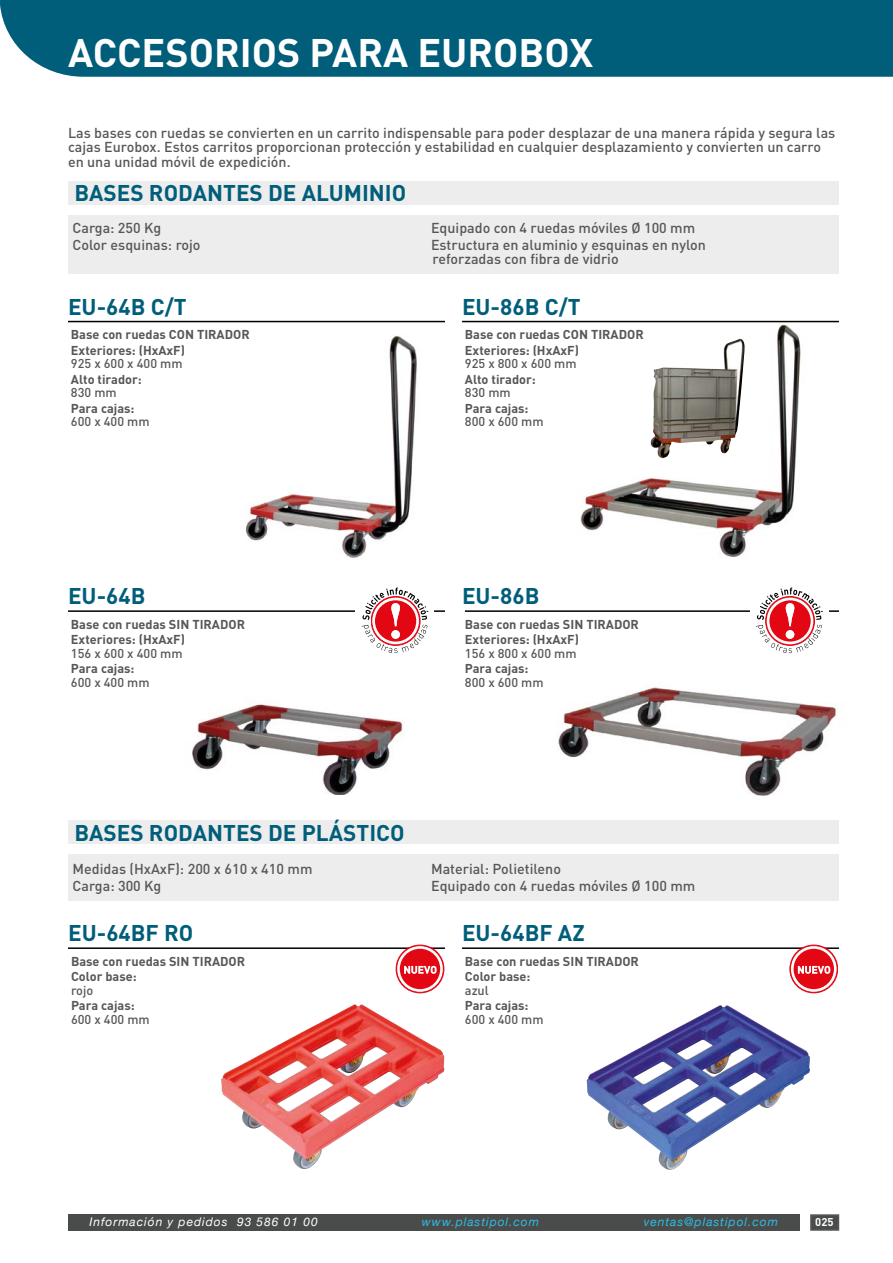
<style>
.page{position:relative;width:893px;height:1263px;background:#fff}
.page>*{position:absolute;margin:0;border:0;box-sizing:border-box;transform-origin:0 0}
.t1{font:700 39.3px "DIN";color:#fff}
.t2{font:700 22.5px "DIN";color:#005e7b}
.t3{font:500 14.25px/14.2px "DIN";color:#575756}
.t4{font:700 12.75px/15.6px "DIN";color:#575756}
.t5{font:500 12.75px "DIN";color:#575756}
.t6{font:italic 12px "Helvetica Neue";letter-spacing:.08em;color:#2ebce2}
.t7{font:italic 12px "Helvetica Neue";letter-spacing:.08em;color:#fff}
.t8{font:700 11.25px "DIN";color:#fff}
</style>
<div class="page">
<div style="left:1px;top:0;width:892px;height:77px;background:#005e7b"></div>
<img style="left:575px;top:320px;width:236px;height:237px">
<img style="left:245px;top:336px;width:172px;height:222px">
<div style="left:68px;top:855px;width:771px;height:46px;background:#ededed"></div>
<hr style="left:68px;top:321px;width:377px;height:1px;background:#000">
<hr style="left:462px;top:321px;width:377px;height:1px;background:#000">
<hr style="left:68px;top:610px;width:377px;height:2px;background:#000">
<hr style="left:465px;top:610px;width:374px;height:2px;background:#000">
<div style="left:68px;top:181px;width:771px;height:24px;background:#ededed"></div>
<img style="left:558px;top:687px;width:279px;height:109px">
<img style="left:192px;top:704px;width:211px;height:91px">
<img style="left:649px;top:339px;width:98px;height:119px">
<div style="left:68px;top:215px;width:771px;height:59px;background:#ededed"></div>
<hr style="left:462px;top:947px;width:377px;height:2px;background:#000">
<img style="left:587px;top:1005px;width:223px;height:165px">
<svg style="left:790px;top:945px;width:48px;height:48px"></svg>
<div style="left:790px;top:945px;width:48px;height:48px;border:1px solid #e30613;border-radius:50%"></div>
<div style="left:792px;top:947px;width:43px;height:43px;background:#e30613;border-radius:50%"></div>
<div style="left:791px;top:946px;width:46px;height:46px;border:3px solid #fff;border-radius:50%"></div>
<svg style="left:798px;top:966px;width:32px;height:8px"></svg>
<hr style="left:68px;top:947px;width:377px;height:2px;background:#000">
<img style="left:221px;top:1004px;width:224px;height:165px">
<svg style="left:396px;top:945px;width:48px;height:48px"></svg>
<div style="left:396px;top:945px;width:48px;height:48px;border:1px solid #e30613;border-radius:50%"></div>
<div style="left:398px;top:947px;width:43px;height:43px;background:#e30613;border-radius:50%"></div>
<div style="left:397px;top:946px;width:46px;height:46px;border:3px solid #fff;border-radius:50%"></div>
<svg style="left:404px;top:966px;width:33px;height:8px"></svg>
<div style="left:356px;top:605px;width:78px;height:10px;background:#fff"></div>
<div style="left:68px;top:820px;width:771px;height:24px;background:#ededed"></div>
<svg style="left:362px;top:587px;width:66px;height:66px"></svg>
<div style="left:750px;top:605px;width:78px;height:10px;background:#fff"></div>
<svg style="left:756px;top:587px;width:67px;height:66px"></svg>
<div style="left:811px;top:1215px;width:27px;height:15px;background:#4a4c4b"></div>
<div style="left:810px;top:1214px;width:29px;height:17px;border:2px solid #575756"></div>
<div style="left:68px;top:1214px;width:731px;height:17px;background:#4a4c4b"></div>
<h1 class="t1" style="left:68px;top:27px;width:527px">ACCESORIOS PARA EUROBOX</h1>
<p class="t3" style="left:68px;top:125px;width:769px">Las bases con ruedas se convierten en un carrito indispensable para poder desplazar de una manera rápida y segura las cajas Eurobox. Estos carritos proporcionan protección y estabilidad en cualquier desplazamiento y convierten un carro en una unidad móvil de expedición.</p>
<h2 class="t2" style="left:74px;top:179px;width:333px">BASES RODANTES DE ALUMINIO</h2>
<p class="t3" style="left:73px;top:221px;width:90px">Carga: 250 Kg</p>
<p class="t3" style="left:431px;top:221px;width:266px">Equipado con 4 ruedas móviles Ø 100 mm</p>
<p class="t3" style="left:73px;top:237px;width:129px">Color esquinas: rojo</p>
<p class="t3" style="left:431px;top:237px;width:276px">Estructura en aluminio y esquinas en nylon reforzadas con fibra de vidrio</p>
<h2 class="t2" style="left:68px;top:292px;width:120px">EU-64B C/T</h2>
<p class="t4" style="left:71px;top:326px;width:180px">Base con ruedas CON TIRADOR<br>Exteriores: (HxAxF)</p>
<p class="t5" style="left:71px;top:355px;width:113px">925 x 600 x 400 mm</p>
<p class="t4" style="left:71px;top:371px;width:72px">Alto tirador:</p>
<p class="t5" style="left:71px;top:384px;width:47px">830 mm</p>
<p class="t4" style="left:71px;top:400px;width:65px">Para cajas:</p>
<p class="t5" style="left:71px;top:414px;width:80px">600 x 400 mm</p>
<h2 class="t2" style="left:462px;top:292px;width:120px">EU-86B C/T</h2>
<p class="t4" style="left:465px;top:326px;width:180px">Base con ruedas CON TIRADOR<br>Exteriores: (HxAxF)</p>
<p class="t5" style="left:465px;top:355px;width:113px">925 x 800 x 600 mm</p>
<p class="t4" style="left:465px;top:371px;width:72px">Alto tirador:</p>
<p class="t5" style="left:465px;top:384px;width:47px">830 mm</p>
<p class="t4" style="left:465px;top:400px;width:65px">Para cajas:</p>
<p class="t5" style="left:465px;top:414px;width:80px">800 x 600 mm</p>
<h2 class="t2" style="left:68px;top:581px;width:79px">EU-64B</h2>
<p class="t4" style="left:71px;top:616px;width:176px">Base con ruedas SIN TIRADOR<br>Exteriores: (HxAxF)</p>
<p class="t5" style="left:71px;top:645px;width:113px">156 x 600 x 400 mm</p>
<p class="t4" style="left:71px;top:660px;width:65px">Para cajas:</p>
<p class="t5" style="left:71px;top:674px;width:80px">600 x 400 mm</p>
<h2 class="t2" style="left:74px;top:818px;width:332px">BASES RODANTES DE PLÁSTICO</h2>
<h2 class="t2" style="left:462px;top:581px;width:79px">EU-86B</h2>
<p class="t4" style="left:465px;top:616px;width:176px">Base con ruedas SIN TIRADOR<br>Exteriores: (HxAxF)</p>
<p class="t5" style="left:465px;top:645px;width:113px">156 x 800 x 600 mm</p>
<p class="t4" style="left:465px;top:660px;width:65px">Para cajas:</p>
<p class="t5" style="left:465px;top:674px;width:80px">800 x 600 mm</p>
<p class="t3" style="left:73px;top:861px;width:241px">Medidas (HxAxF): 200 x 610 x 410 mm</p>
<p class="t3" style="left:431px;top:861px;width:131px">Material: Polietileno</p>
<p class="t3" style="left:73px;top:878px;width:90px">Carga: 300 Kg</p>
<p class="t3" style="left:431px;top:878px;width:266px">Equipado con 4 ruedas móviles Ø 100 mm</p>
<h2 class="t2" style="left:68px;top:918px;width:127px">EU-64BF RO</h2>
<p class="t4" style="left:71px;top:953px;width:176px">Base con ruedas SIN TIRADOR<br>Color base:</p>
<p class="t5" style="left:71px;top:982px;width:24px">rojo</p>
<p class="t4" style="left:71px;top:997px;width:65px">Para cajas:</p>
<p class="t5" style="left:71px;top:1011px;width:80px">600 x 400 mm</p>
<h2 class="t2" style="left:462px;top:918px;width:124px">EU-64BF AZ</h2>
<p class="t4" style="left:465px;top:953px;width:176px">Base con ruedas SIN TIRADOR<br>Color base:</p>
<p class="t5" style="left:465px;top:982px;width:25px">azul</p>
<p class="t4" style="left:465px;top:997px;width:65px">Para cajas:</p>
<p class="t5" style="left:465px;top:1011px;width:80px">600 x 400 mm</p>
<p class="t7" style="left:89px;top:1214px;width:230px">Información y pedidos 93 586 01 00</p>
<p class="t6" style="left:422px;top:1214px;width:119px">www.plastipol.com</p>
<p class="t6" style="left:644px;top:1214px;width:136px">ventas@plastipol.com</p>
<p class="t8" style="left:815px;top:1215px;width:20px">025</p>
</div>
